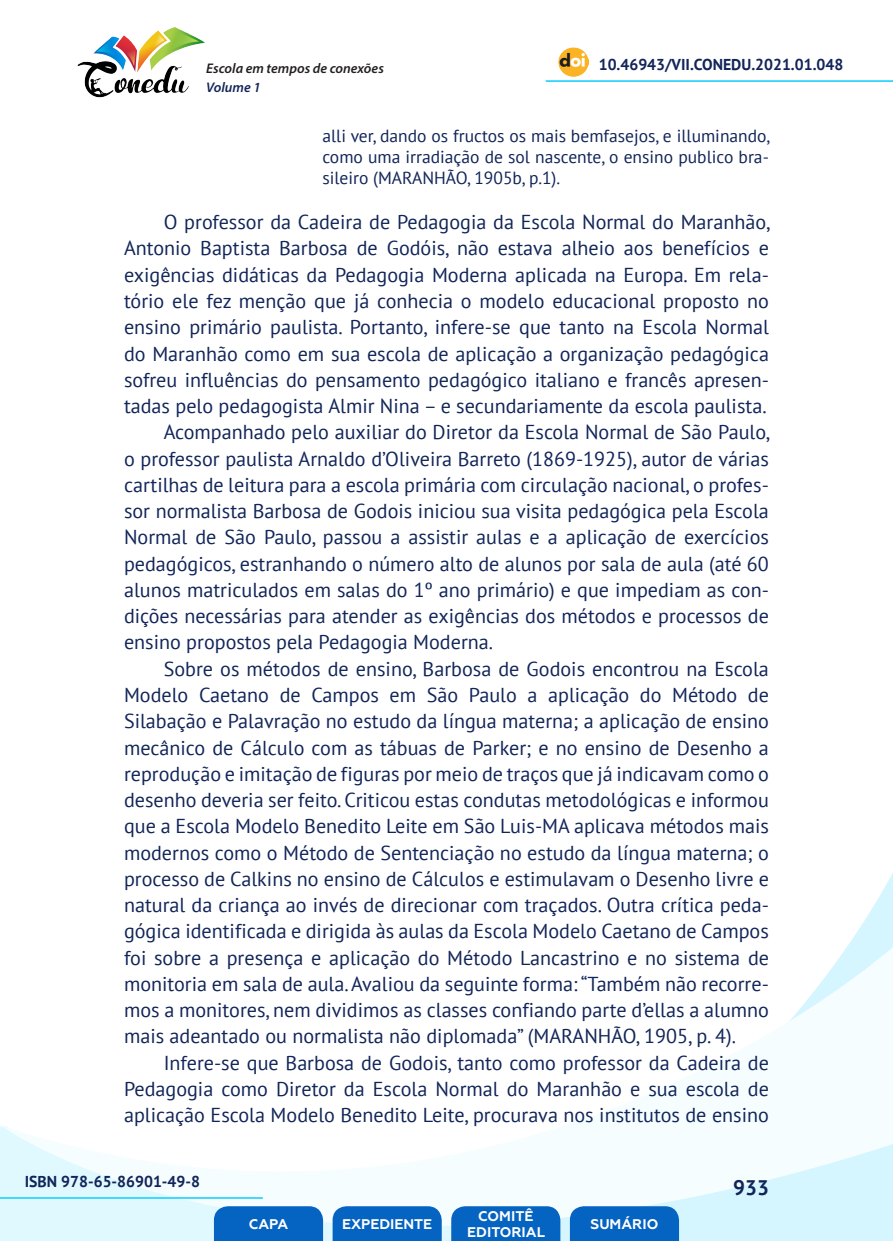
<style>
.page{position:relative;width:893px;height:1241px;background:#fff}
.page>*{position:absolute;margin:0;border:0;box-sizing:border-box;transform-origin:0 0}
.t1{font:700 21px "PT Sans";color:#112558}
._8_CORPO{font:20.12px/26.2px "PT Sans";color:#112558;text-align:justify}
._12_CITACAO{font:17.5px/21px "PT Sans";color:#112558;text-align:justify}
.t2{font:700 15.75px "PT Sans";color:#112558}
.t3{font:700 14px/16.8px "Geometria";color:#fff;text-align:center}
.t4{font:italic 600 14px "Myriad Pro";color:#231f20}
.t5{font:italic 600 14px "Myriad Pro";color:#112558}
</style>
<div class="page">
<svg style="left:848px;top:873px;width:45px;height:73px"></svg>
<svg style="left:0;top:946px;width:893px;height:294px"></svg>
<hr style="left:0;top:1196px;width:263px;height:2px;background:#2dd4fe">
<hr style="left:546px;top:80px;width:347px;height:2px;background:#2dd4fe">
<img style="left:559px;top:47px;width:30px;height:30px">
<img style="left:77px;top:27px;width:128px;height:71px">
<svg style="left:214px;top:1205px;width:109px;height:35px;background:#126bc4"></svg>
<svg style="left:333px;top:1205px;width:109px;height:35px;background:#126bc4"></svg>
<svg style="left:451px;top:1205px;width:109px;height:35px;background:#126bc4"></svg>
<svg style="left:570px;top:1205px;width:109px;height:35px;background:#116bc4"></svg>
<p class="t4" style="left:206px;top:59px;width:179px">Escola em tempos de conexões</p>
<p class="t2" style="left:599px;top:54px;width:246px">10.46943/VII.CONEDU.2021.01.048</p>
<p class="t5" style="left:206px;top:78px;width:56px">Volume 1</p>
<p class="_12_CITACAO" style="left:322px;top:125px;width:449px">alli ver, dando os fructos os mais bemfasejos, e illuminando, como uma irradiação de sol nascente, o ensino publico bra&shy;sileiro (MARANHÃO, 1905b, p.1).</p>
<p class="_8_CORPO" style="left:124px;top:208px;width:648px;text-indent:40px">O professor da Cadeira de Pedagogia da Escola Normal do Maranhão, Antonio Baptista Barbosa de Godóis, não estava alheio aos benefícios e exigências didáticas da Pedagogia Moderna aplicada na Europa. Em rela&shy;tório ele fez menção que já conhecia o modelo educacional proposto no ensino primário paulista. Portanto, infere-se que tanto na Escola Normal do Maranhão como em sua escola de aplicação a organização pedagógica sofreu influências do pensamento pedagógico italiano e francês apresen&shy;tadas pelo pedagogista Almir Nina – e secundariamente da escola paulista.</p>
<p class="_8_CORPO" style="left:124px;top:418px;width:648px;text-indent:40px">Acompanhado pelo auxiliar do Diretor da Escola Normal de São Paulo, o professor paulista Arnaldo d’Oliveira Barreto (1869-1925), autor de várias cartilhas de leitura para a escola primária com circulação nacional, o profes&shy;sor normalista Barbosa de Godois iniciou sua visita pedagógica pela Escola Normal de São Paulo, passou a assistir aulas e a aplicação de exercícios pedagógicos, estranhando o número alto de alunos por sala de aula (até 60 alunos matriculados em salas do 1º ano primário) e que impediam as con&shy;dições necessárias para atender as exigências dos métodos e processos de ensino propostos pela Pedagogia Moderna.</p>
<p class="_8_CORPO" style="left:124px;top:655px;width:646px;text-indent:40px">Sobre os métodos de ensino, Barbosa de Godois encontrou na Escola Modelo Caetano de Campos em São Paulo a aplicação do Método de Silabação e Palavração no estudo da língua materna; a aplicação de ensino mecânico de Cálculo com as tábuas de Parker; e no ensino de Desenho a reprodução e imitação de figuras por meio de traços que já indicavam como o desenho deveria ser feito. Criticou estas condutas metodológicas e informou que a Escola Modelo Benedito Leite em São Luis-MA aplicava métodos mais modernos como o Método de Sentenciação no estudo da língua materna; o processo de Calkins no ensino de Cálculos e estimulavam o Desenho livre e natural da criança ao invés de direcionar com traçados. Outra crítica peda&shy;gógica identificada e dirigida às aulas da Escola Modelo Caetano de Campos foi sobre a presença e aplicação do Método Lancastrino e no sistema de monitoria em sala de aula. Avaliou da seguinte forma: “Também não recorre&shy;mos a monitores, nem dividimos as classes confiando parte d’ellas a alumno mais adeantado ou normalista não diplomada” (MARANHÃO, 1905, p. 4).</p>
<p class="_8_CORPO" style="left:124px;top:1048px;width:646px;text-indent:40px">Infere-se que Barbosa de Godois, tanto como professor da Cadeira de Pedagogia como Diretor da Escola Normal do Maranhão e sua escola de aplicação Escola Modelo Benedito Leite, procurava nos institutos de ensino</p>
<p class="t2" style="left:25px;top:1170px;width:177px">ISBN 978-65-86901-49-8</p>
<p class="t3" style="left:249px;top:1215px;width:41px">CAPA</p>
<p class="t3" style="left:342px;top:1215px;width:92px">EXPEDIENTE</p>
<p class="t3" style="left:467px;top:1207px;width:79px">COMITÊ<br>EDITORIAL</p>
<p class="t3" style="left:590px;top:1215px;width:69px">SUMÁRIO</p>
<p class="t1" style="left:733px;top:1173px;width:37px">933</p>
</div>
